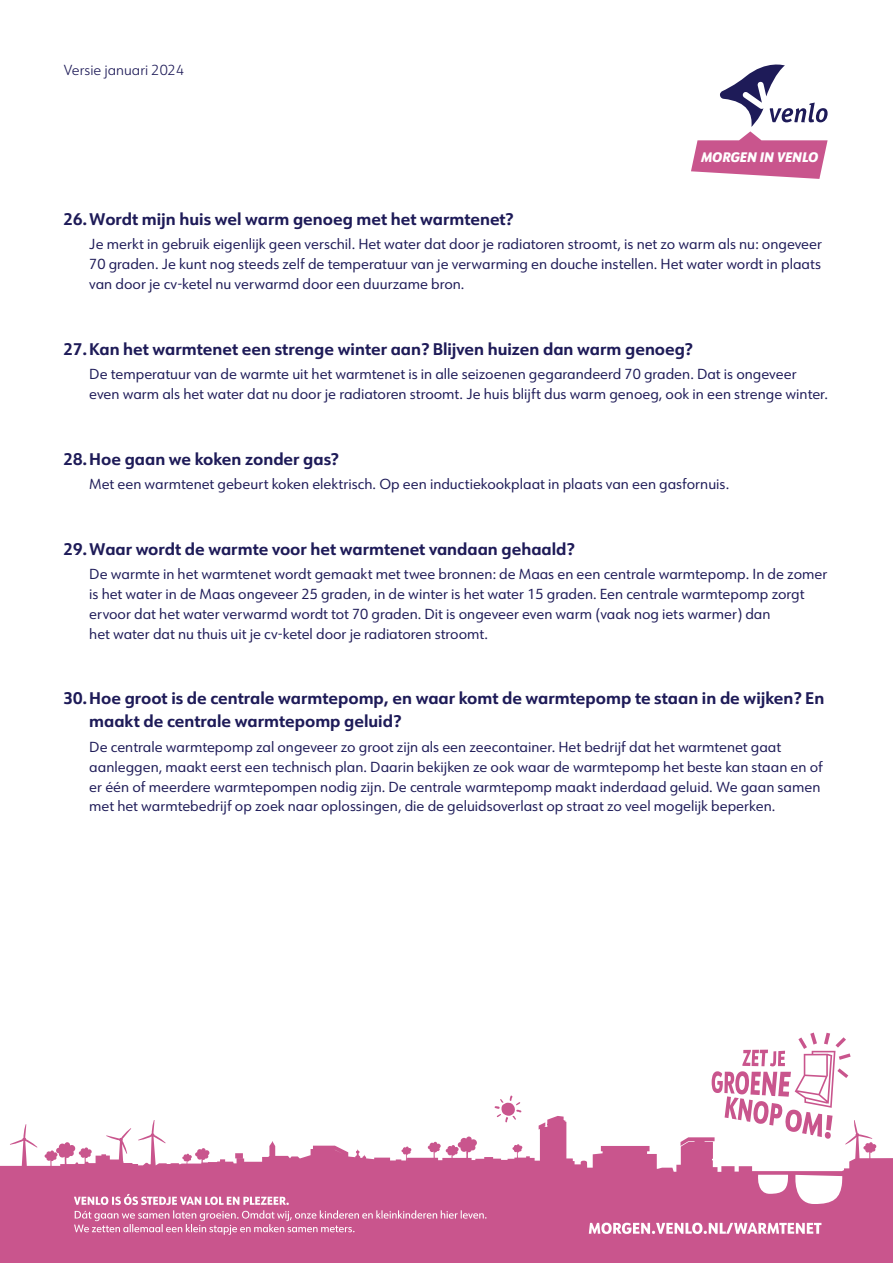
<style>
.page{position:relative;width:893px;height:1263px;background:#fff}
.page>*{position:absolute;margin:0;border:0;box-sizing:border-box;transform-origin:0 0}
.t1{font:700 16.5px/23.1px "URW Form";color:#1e1b58}
.t2{font:14.25px/20px "URW Form";color:#1e1b58}
.t3{font:300 14.25px "URW Form";color:#1e1b58}
.t4{font:italic 800 13.5px "URW Form Semi Cond";color:#fff}
</style>
<div class="page">
<svg style="left:0;top:1095px;width:893px;height:168px;fill:#c9558d"></svg>
<svg style="left:589px;top:1223px;width:232px;height:11px"></svg>
<svg style="left:712px;top:1032px;width:139px;height:107px"></svg>
<svg style="left:74px;top:1194px;width:412px;height:41px;background:#d06c9c"></svg>
<svg style="left:691px;top:65px;width:137px;height:114px"></svg>
<p class="t3" style="left:64px;top:60px;width:122px">Versie januari 2024</p>
<p class="t4" style="left:701px;top:147px;width:119px">MORGEN IN VENLO</p>
<p class="t1" style="left:64px;top:207px;width:451px">26.Wordt mijn huis wel warm genoeg met het warmtenet?</p>
<p class="t2" style="left:89px;top:234px;width:734px;text-align:justify">Je merkt in gebruik eigenlijk geen verschil. Het water dat door je radiatoren stroomt, is net zo warm als nu: ongeveer 70 graden. Je kunt nog steeds zelf de temperatuur van je verwarming en douche instellen. Het water wordt in plaats van door je cv-ketel nu verwarmd door een duurzame bron.</p>
<p class="t1" style="left:64px;top:337px;width:630px">27.Kan het warmtenet een strenge winter aan? Blijven huizen dan warm genoeg?</p>
<p class="t2" style="left:89px;top:364px;width:740px">De temperatuur van de warmte uit het warmtenet is in alle seizoenen gegarandeerd 70 graden. Dat is ongeveer even warm als het water dat nu door je radiatoren stroomt. Je huis blijft dus warm genoeg, ook in een strenge winter.</p>
<p class="t1" style="left:64px;top:447px;width:276px">28.Hoe gaan we koken zonder gas?</p>
<p class="t2" style="left:89px;top:473px;width:642px">Met een warmtenet gebeurt koken elektrisch. Op een inductiekookplaat in plaats van een gasfornuis.</p>
<p class="t1" style="left:64px;top:536px;width:512px">29.Waar wordt de warmte voor het warmtenet vandaan gehaald?</p>
<p class="t2" style="left:89px;top:563px;width:740px">De warmte in het warmtenet wordt gemaakt met twee bronnen: de Maas en een centrale warmtepomp. In de zomer is het water in de Maas ongeveer 25 graden, in de winter is het water 15 graden. Een centrale warmtepomp zorgt ervoor dat het water verwarmd wordt tot 70 graden. Dit is ongeveer even warm (vaak nog iets warmer) dan<br>het water dat nu thuis uit je cv-ketel door je radiatoren stroomt.</p>
<p class="t1" style="left:89px;top:686px;width:737px;text-indent:-26px">30.Hoe groot is de centrale warmtepomp, en waar komt de warmtepomp te staan in de wijken? En maakt de centrale warmtepomp geluid?</p>
<p class="t2" style="left:89px;top:736px;width:735px">De centrale warmtepomp zal ongeveer zo groot zijn als een zeecontainer. Het bedrijf dat het warmtenet gaat aanleggen, maakt eerst een technisch plan. Daarin bekijken ze ook waar de warmtepomp het beste kan staan en of er één of meerdere warmtepompen nodig zijn. De centrale warmtepomp maakt inderdaad geluid. We gaan samen met het warmtebedrijf op zoek naar oplossingen, die de geluidsoverlast op straat zo veel mogelijk beperken.</p>
</div>
